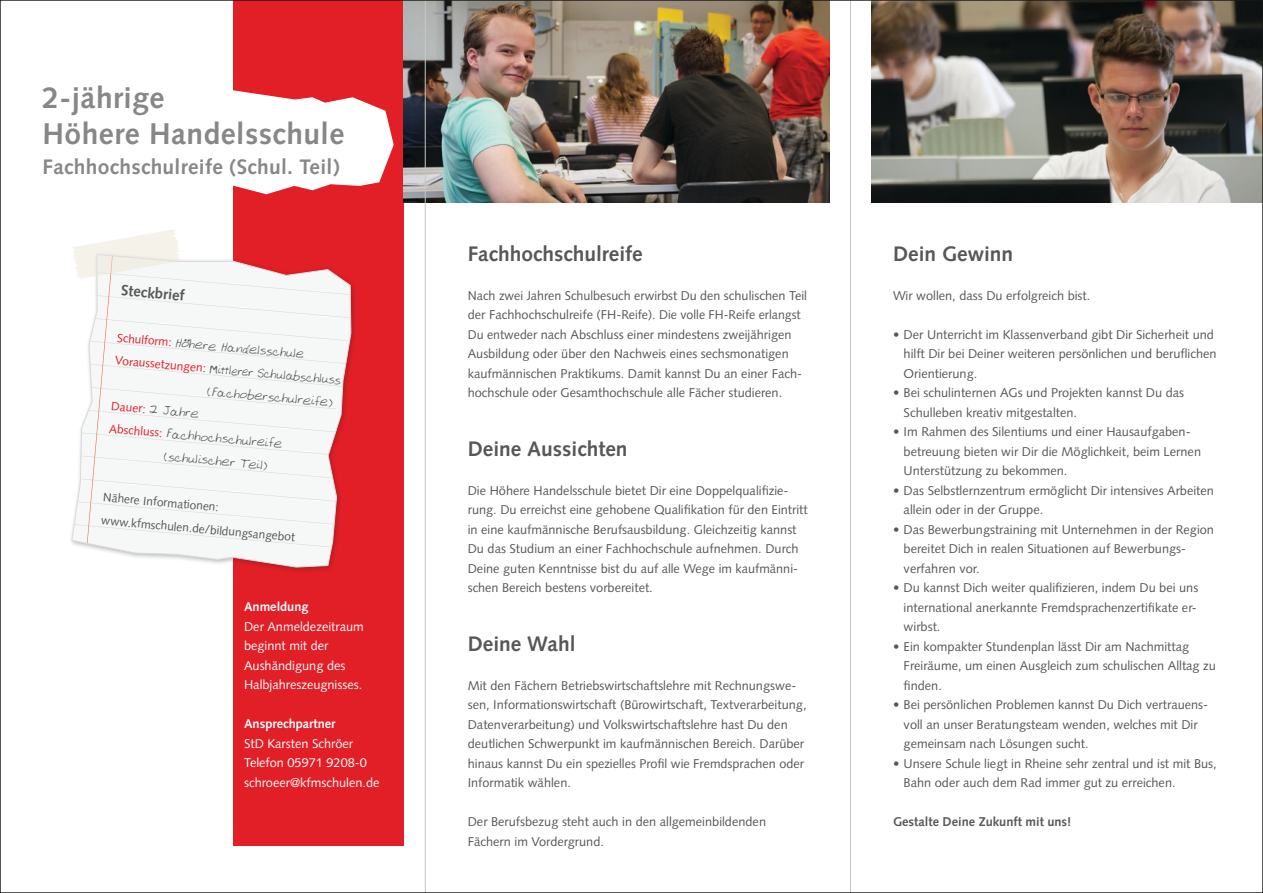
<style>
.page{position:relative;width:1263px;height:893px;background:#fff}
.page>*{position:absolute;margin:0;border:0;box-sizing:border-box;transform-origin:0 0}
.t1{font:700 30px/36px "Syntax";letter-spacing:.015em;color:#878787}
.t2{font:700 21px "Syntax";color:#575757}
.t3{font:700 21px "Syntax";letter-spacing:.015em;color:#878787}
.t4{font:700 15px "Syntax";color:#575757}
.t5{font:13.5px "Aefric Script";color:#575757}
.t6{font:13.5px "Aefric Script";color:#575757;scale:.96 1}
.t7{font:12.75px/19.5px "Syntax";color:#575757}
.t8{font:12.75px/19.5px "Syntax";color:#fff}
.t9{font:700 12.75px "Syntax";color:#575757}
.t10{font:700 12.75px "Syntax";color:#fff}
.t11{font:12px/23.2px "Syntax";color:#575757}
.t12{font:12px "Syntax";color:#e21e26}
.s1{font-family:"Syntax";font-size:12px;color:#e21e26}
</style>
<div class="page">
<div style="left:234px;top:0;width:170px;height:846px;background:#e21e26"></div>
<svg style="left:233px;top:90px;width:161px;height:104px"></svg>
<div style="left:69px;top:251px;width:288px;height:322px;background:#1a1918;opacity:.3"></div>
<svg style="left:71px;top:254px;width:280px;height:313px"></svg>
<svg style="left:72px;top:230px;width:279px;height:317px"></svg>
<img style="left:404px;top:2px;width:425px;height:200px">
<img style="left:872px;top:2px;width:389px;height:201px">
<hr style="left:850px;top:0;width:1px;height:893px;background:#c7c7c7">
<hr style="left:425px;top:0;width:1px;height:893px;background:#c7c7c7">
<h1 class="t1" style="left:43px;top:80px;width:303px">2-jährige<br>Höhere Handelsschule</h1>
<h2 class="t3" style="left:43px;top:155px;width:299px">Fachhochschulreife (Schul. Teil)</h2>
<p class="t4" style="left:122px;top:282px;width:65px;rotate:5deg">Steckbrief</p>
<p class="t5" style="left:118px;top:328px;width:189px;rotate:5deg"><span class="s1">Schulform:</span> Höhere Handelsschule</p>
<p class="t6" style="left:116px;top:351px;width:237px;rotate:5deg"><span class="s1">Voraussetzungen:</span> Mittlerer Schulabschluss</p>
<p class="t5" style="left:208px;top:382px;width:127px;rotate:5deg">(Fachoberschulreife)</p>
<p class="t12" style="left:112px;top:399px;width:36px;rotate:5deg">Dauer:</p>
<p class="t5" style="left:150px;top:400px;width:51px;rotate:5deg">2 Jahre</p>
<p class="t5" style="left:110px;top:419px;width:175px;rotate:5deg"><span class="s1">Abschluss:</span> Fachhochschulreife</p>
<p class="t5" style="left:165px;top:447px;width:105px;rotate:5deg">(schulischer Teil)</p>
<p class="t11" style="left:104px;top:485px;width:196px;rotate:5deg">Nähere Informationen: www.kfmschulen.de/bildungsangebot</p>
<p class="t10" style="left:244px;top:600px;width:66px">Anmeldung</p>
<p class="t8" style="left:244px;top:617px;width:121px">Der Anmeldezeitraum beginnt mit der<br>Aushändigung des<br>Halbjahreszeugnisses.</p>
<p class="t10" style="left:244px;top:717px;width:93px">Ansprechpartner</p>
<p class="t8" style="left:244px;top:734px;width:137px">StD Karsten Schröer<br>Telefon 05971 9208-0 schroeer@kfmschulen.de</p>
<h2 class="t2" style="left:468px;top:241px;width:176px">Fachhochschulreife</h2>
<p class="t7" style="left:468px;top:285px;width:341px">Nach zwei Jahren Schulbesuch erwirbst Du den schulischen Teil der Fachhochschulreife (FH-Reife). Die volle FH-Reife erlangst Du entweder nach Abschluss einer mindestens zweijährigen Ausbildung oder über den Nachweis eines sechsmonatigen kaufmännischen Praktikums. Damit kannst Du an einer Fach&shy;hochschule oder Gesamthochschule alle Fächer studieren.</p>
<h2 class="t2" style="left:468px;top:436px;width:161px">Deine Aussichten</h2>
<p class="t7" style="left:468px;top:480px;width:341px">Die Höhere Handelsschule bietet Dir eine Doppelqualifizie&shy;rung. Du erreichst eine gehobene Qualifikation für den Eintritt in eine kaufmännische Berufsausbildung. Gleichzeitig kannst Du das Studium an einer Fachhochschule aufnehmen. Durch Deine guten Kenntnisse bist du auf alle Wege im kaufmänni&shy;schen Bereich bestens vorbereitet.</p>
<h2 class="t2" style="left:468px;top:631px;width:109px">Deine Wahl</h2>
<p class="t7" style="left:468px;top:675px;width:340px">Mit den Fächern Betriebswirtschaftslehre mit Rechnungswe&shy;sen, Informationswirtschaft (Bürowirtschaft, Textverarbeitung, Datenverarbeitung) und Volkswirtschaftslehre hast Du den deutlichen Schwerpunkt im kaufmännischen Bereich. Darüber hinaus kannst Du ein spezielles Profil wie Fremdsprachen oder Informatik wählen.</p>
<p class="t7" style="left:468px;top:812px;width:300px">Der Berufsbezug steht auch in den allgemeinbildenden<br>Fächern im Vordergrund.</p>
<h2 class="t2" style="left:893px;top:241px;width:122px">Dein Gewinn</h2>
<p class="t7" style="left:893px;top:285px;width:199px">Wir wollen, dass Du erfolgreich bist.</p>
<p class="t7" style="left:904px;top:324px;width:315px;text-indent:-11px">• Der Unterricht im Klassenverband gibt Dir Sicherheit und hilft Dir bei Deiner weiteren persönlichen und beruflichen<br>Orientierung.</p>
<p class="t7" style="left:904px;top:383px;width:282px;text-indent:-11px">• Bei schulinternen AGs und Projekten kannst Du das<br>Schulleben kreativ mitgestalten.</p>
<p class="t7" style="left:904px;top:422px;width:299px;text-indent:-11px">• Im Rahmen des Silentiums und einer Hausaufgaben&shy;betreuung bieten wir Dir die Möglichkeit, beim Lernen<br>Unterstützung zu bekommen.</p>
<p class="t7" style="left:904px;top:480px;width:312px;text-indent:-11px">• Das Selbstlernzentrum ermöglicht Dir intensives Arbeiten allein oder in der Gruppe.</p>
<p class="t7" style="left:904px;top:519px;width:312px;text-indent:-11px">• Das Bewerbungstraining mit Unternehmen in der Region bereitet Dich in realen Situationen auf Bewerbungs&shy;verfahren vor.</p>
<p class="t7" style="left:904px;top:578px;width:296px;text-align:justify;text-indent:-11px">• Du kannst Dich weiter qualifizieren, indem Du bei uns international anerkannte Fremdsprachenzertifikate er&shy;wirbst.</p>
<p class="t7" style="left:904px;top:636px;width:314px;text-indent:-11px">• Ein kompakter Stundenplan lässt Dir am Nachmittag<br>Freiräume, um einen Ausgleich zum schulischen Alltag zu finden.</p>
<p class="t7" style="left:904px;top:695px;width:306px;text-indent:-11px">• Bei persönlichen Problemen kannst Du Dich vertrauens&shy;voll an unser Beratungsteam wenden, welches mit Dir gemeinsam nach Lösungen sucht.</p>
<p class="t7" style="left:904px;top:753px;width:315px;text-indent:-11px">• Unsere Schule liegt in Rheine sehr zentral und ist mit Bus,<br>Bahn oder auch dem Rad immer gut zu erreichen.</p>
<p class="t9" style="left:893px;top:814px;width:180px">Gestalte Deine Zukunft mit uns!</p>
</div>
